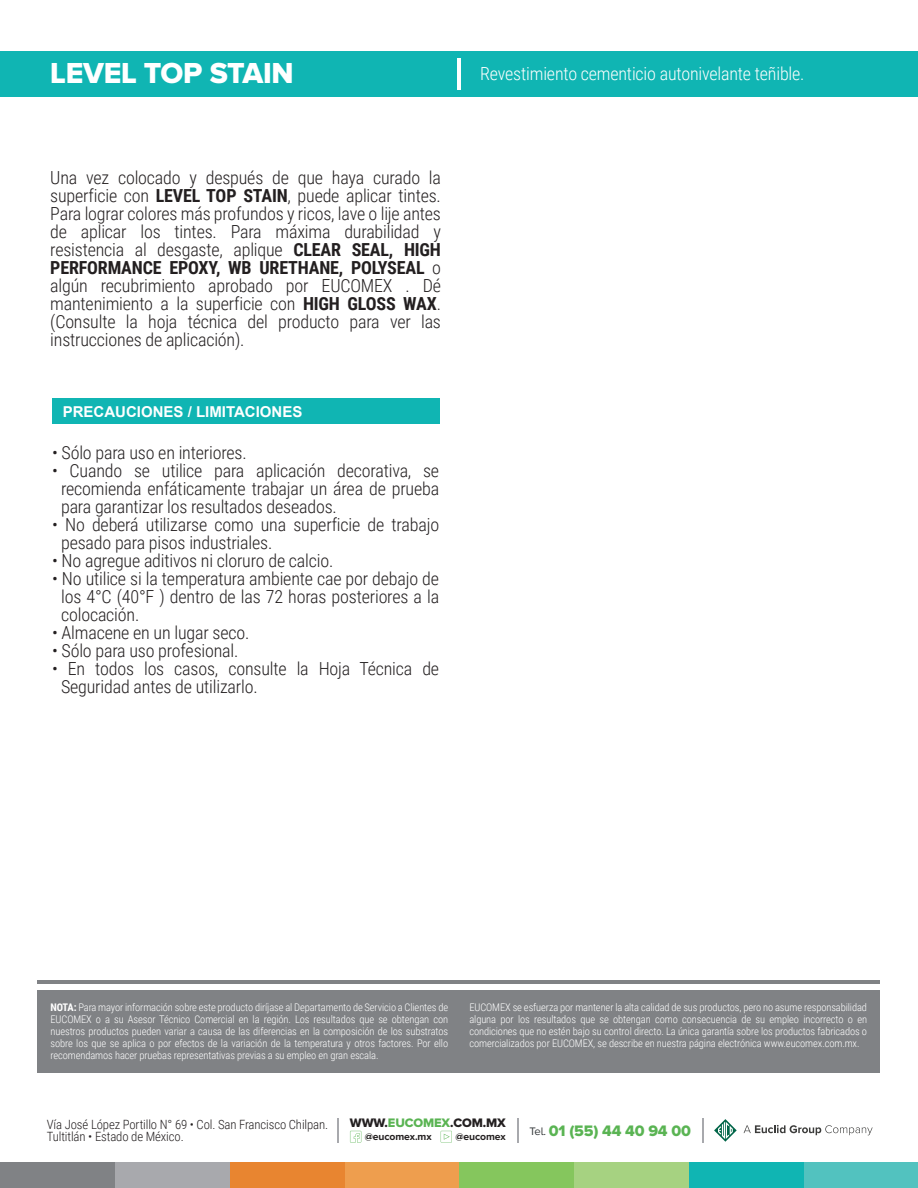
<style>
.page{position:relative;width:918px;height:1188px;background:#fff}
.page>*{position:absolute;margin:0;border:0;box-sizing:border-box;transform-origin:0 0}
.t1{font:30px "Proxima Nova A Extrabld";letter-spacing:-.01em;color:#fff}
.t2{font:300 18px/18px "Roboto Condensed";letter-spacing:-.01em;color:#231f20;text-align:justify}
.t3{font:300 18px "Roboto Condensed";letter-spacing:-.01em;color:#fff}
.t4{font:15.75px "Proxima Nova A Extrabld";letter-spacing:-.01em;color:#5ab453}
.t5{font:700 15px "Arial";color:#fff}
.t6{font:300 12.75px/12.8px "Roboto Condensed";letter-spacing:-.01em;color:#231f20}
.t7{font:12.75px "Proxima Nova A Extrabld";letter-spacing:-.01em;color:#231f20}
.t8{font:300 10.5px/12px "Roboto Condensed";letter-spacing:-.01em;color:#fff;text-align:justify}
.t9{font:700 10.35px "Proxima Nova A";letter-spacing:-.01em;color:#231f20}
.s1{font-weight:700}
.s2{color:#5ab453}
.s3{font-family:"Proxima Nova A";font-size:11.25px;color:#333739}
</style>
<div class="page">
<div style="left:0;top:51px;width:918px;height:45px;background:#10b5b3"></div>
<hr style="left:457px;top:58px;width:3px;height:31px;background:#fff">
<div style="left:52px;top:399px;width:387px;height:25px;background:#10b5b3"></div>
<div style="left:804px;top:1162px;width:114px;height:26px;background:#52c2bf"></div>
<div style="left:689px;top:1162px;width:115px;height:26px;background:#10b5b3"></div>
<div style="left:574px;top:1162px;width:115px;height:26px;background:#a6d281"></div>
<div style="left:459px;top:1162px;width:115px;height:26px;background:#85c65d"></div>
<div style="left:345px;top:1162px;width:114px;height:26px;background:#ee9e4e"></div>
<div style="left:230px;top:1162px;width:115px;height:26px;background:#e88530"></div>
<div style="left:115px;top:1162px;width:115px;height:26px;background:#a8a9ad"></div>
<div style="left:0;top:1162px;width:115px;height:26px;background:#808285"></div>
<svg style="left:714px;top:1119px;width:23px;height:23px"></svg>
<svg style="left:744px;top:1125px;width:129px;height:10px"></svg>
<svg style="left:441px;top:1131px;width:11px;height:12px"></svg>
<svg style="left:350px;top:1131px;width:11px;height:12px"></svg>
<svg style="left:702px;top:1118px;width:1px;height:25px"></svg>
<svg style="left:517px;top:1118px;width:1px;height:25px"></svg>
<hr style="left:337px;top:1118px;width:2px;height:25px;background:#a8a9ad">
<hr style="left:37px;top:980px;width:843px;height:3px;background:#808285">
<div style="left:37px;top:990px;width:843px;height:82px;background:#808285"></div>
<h1 class="t1" style="left:50px;top:56px;width:245px">LEVEL TOP STAIN</h1>
<p class="t2" style="left:50px;top:168px;width:392px">Una vez colocado y después de que haya curado la superficie con <span class="s1">LEVEL TOP STAIN</span>, puede aplicar tintes.<br>Para lograr colores más profundos y ricos, lave o lije antes de aplicar los tintes. Para máxima durabilidad y resistencia al desgaste, aplique <span class="s1">CLEAR SEAL, HIGH PERFORMANCE EPOXY, WB URETHANE, POLYSEAL</span> o algún recubrimiento aprobado por EUCOMEX . Dé mantenimiento a la superficie con <span class="s1">HIGH GLOSS WAX</span>. (Consulte la hoja técnica del producto para ver las instrucciones de aplicación).</p>
<p class="t5" style="left:63px;top:402px;width:241px">PRECAUCIONES / LIMITACIONES</p>
<p class="t2" style="left:52px;top:443px;width:196px">• Sólo para uso en interiores.</p>
<p class="t2" style="left:61px;top:461px;width:380px;text-indent:-9px">• Cuando se utilice para aplicación decorativa, se recomienda enfáticamente trabajar un área de prueba para garantizar los resultados deseados.</p>
<p class="t2" style="left:61px;top:515px;width:380px;text-indent:-9px">• No deberá utilizarse como una superficie de trabajo pesado para pisos industriales.</p>
<p class="t2" style="left:52px;top:551px;width:283px">• No agregue aditivos ni cloruro de calcio.</p>
<p class="t2" style="left:61px;top:569px;width:380px;text-indent:-9px">• No utilice si la temperatura ambiente cae por debajo de los 4°C (40°F ) dentro de las 72 horas posteriores a la colocación.</p>
<p class="t2" style="left:52px;top:623px;width:199px">• Almacene en un lugar seco.</p>
<p class="t2" style="left:52px;top:641px;width:188px">• Sólo para uso profesional.</p>
<p class="t2" style="left:61px;top:659px;width:380px;text-indent:-9px">• En todos los casos, consulte la Hoja Técnica de<br>Seguridad antes de utilizarlo.</p>
<p class="t3" style="left:480px;top:61px;width:326px">Revestimiento cementicio autonivelante teñible.</p>
<p class="t8" style="left:51px;top:1001px;width:399px"><span class="s1">NOTA:</span> Para mayor información sobre este producto diríjase al Departamento de Servicio a Clientes de EUCOMEX o a su Asesor Técnico Comercial en la región. Los resultados que se obtengan con nuestros productos pueden variar a causa de las diferencias en la composición de los substratos sobre los que se aplica o por efectos de la variación de la temperatura y otros factores. Por ello recomendamos hacer pruebas representativas previas a su empleo en gran escala.</p>
<p class="t8" style="left:469px;top:1001px;width:399px">EUCOMEX se esfuerza por mantener la alta calidad de sus productos, pero no asume responsabilidad alguna por los resultados que se obtengan como consecuencia de su empleo incorrecto o en condiciones que no estén bajo su control directo. La única garantía sobre los productos fabricados o comercializados por EUCOMEX, se describe en nuestra página electrónica www.eucomex.com.mx.</p>
<p class="t7" style="left:350px;top:1115px;width:157px">WWW.<span class="s2">EUCOMEX</span>.COM.MX</p>
<p class="t9" style="left:365px;top:1131px;width:68px">@eucomex.mx</p>
<p class="t9" style="left:456px;top:1131px;width:52px">@eucomex</p>
<p class="t6" style="left:47px;top:1117px;width:283px">Vía José López Portillo N° 69 • Col. San Francisco Chilpan.<br>Tultitlán • Estado de México.</p>
<p class="t4" style="left:529px;top:1121px;width:163px"><span class="s3">Tel.</span> 01 (55) 44 40 94 00</p>
</div>
